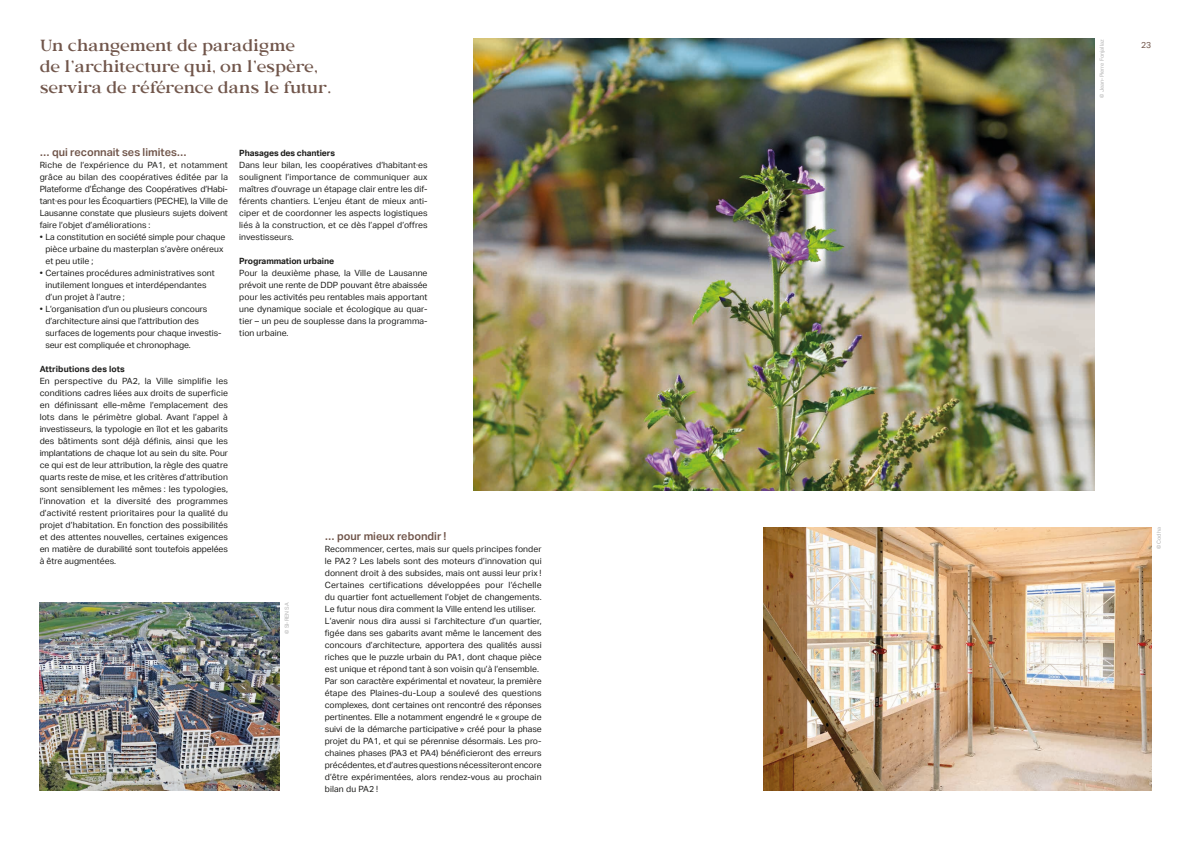
<style>
.page{position:relative;width:1191px;height:842px;background:#fff}
.page>*{position:absolute;margin:0;border:0;box-sizing:border-box;transform-origin:0 0}
.t1{font:500 16px/21px "Bosca";letter-spacing:-.015em;color:#71564b}
.t2{font:600 11px "Aktiv Grotesk";color:#71564b}
.t3{font:8.6px/12px "Aktiv Grotesk";color:#1d1d1b;text-align:justify}
.t4{font:700 8.6px "Aktiv Grotesk";letter-spacing:-.01em;color:#1d1d1b}
.t5{font:700 8.6px "Aktiv Grotesk";letter-spacing:.01em;color:#1d1d1b}
.t6{font:8.6px "Aktiv Grotesk";color:#71564b}
.t7{font:5.5px "Aktiv Grotesk";color:#b2b2b2}
</style>
<div class="page">
<img style="left:40px;top:602px;width:239px;height:189px">
<img style="left:473px;top:39px;width:621px;height:451px">
<img style="left:763px;top:527px;width:388px;height:264px">
<h1 class="t1" style="left:40px;top:35px;width:293px">Un changement de paradigme<br>de l’architecture qui, on l’espère, servira de référence dans le futur.</h1>
<p class="t2" style="left:40px;top:146px;width:149px">… qui reconnait ses limites…</p>
<p class="t3" style="left:40px;top:159px;width:190px">Riche de l’expérience du PA1, et notamment grâce au bilan des coopératives éditée par la Plateforme d’Échange des Coopératives d’Habi&shy;tant∙es pour les Écoquartiers (PECHE), la Ville de Lausanne constate que plusieurs sujets doivent faire l’objet d’améliorations :</p>
<p class="t3" style="left:45px;top:231px;width:182px;text-align:left;text-indent:-6px">• La constitution en société simple pour chaque pièce urbaine du masterplan s’avère onéreux et peu utile ;</p>
<p class="t3" style="left:45px;top:267px;width:171px;text-align:left;text-indent:-6px">• Certaines procédures administratives sont inutilement longues et interdépendantes d’un projet à l’autre ;</p>
<p class="t3" style="left:45px;top:303px;width:178px;text-align:left;text-indent:-6px">• L’organisation d’un ou plusieurs concours d’architecture ainsi que l’attribution des surfaces de logements pour chaque investis&shy;seur est compliquée et chronophage.</p>
<p class="t5" style="left:40px;top:364px;width:87px">Attributions des lots</p>
<p class="t3" style="left:40px;top:375px;width:190px">En perspective du PA2, la Ville simplifie les conditions cadres liées aux droits de superficie en définissant elle-même l’emplacement des lots dans le périmètre global. Avant l’appel à investisseurs, la typologie en îlot et les gabarits des bâtiments sont déjà définis, ainsi que les implantations de chaque lot au sein du site. Pour ce qui est de leur attribution, la règle des quatre quarts reste de mise, et les critères d’attribution sont sensiblement les mêmes : les typologies, l’innovation et la diversité des programmes d’activité restent prioritaires pour la qualité du projet d’habitation. En fonction des possibilités et des attentes nouvelles, certaines exigences en matière de durabilité sont toutefois appelées à être augmentées.</p>
<p class="t4" style="left:239px;top:148px;width:97px">Phasages des chantiers</p>
<p class="t3" style="left:239px;top:159px;width:190px">Dans leur bilan, les coopératives d’habitant∙es soulignent l’importance de communiquer aux maîtres d’ouvrage un étapage clair entre les dif&shy;férents chantiers. L’enjeu étant de mieux anti&shy;ciper et de coordonner les aspects logistiques liés à la construction, et ce dès l’appel d’offres investisseurs.</p>
<p class="t4" style="left:239px;top:256px;width:96px">Programmation urbaine</p>
<p class="t3" style="left:239px;top:267px;width:190px">Pour la deuxième phase, la Ville de Lausanne prévoit une rente de DDP pouvant être abaissée pour les activités peu rentables mais apportant une dynamique sociale et écologique au quar&shy;tier – un peu de souplesse dans la programma&shy;tion urbaine.</p>
<p class="t7" style="left:284px;top:634px;width:33px;rotate:-90deg">© SI-REN SA</p>
<p class="t2" style="left:325px;top:530px;width:123px">… pour mieux rebondir !</p>
<p class="t3" style="left:325px;top:543px;width:218px;text-align:left">Recommencer, certes, mais sur quels principes fonder le PA2 ? Les labels sont des moteurs d’innovation qui donnent droit à des subsides, mais ont aussi leur prix !<br>Certaines certifications développées pour l’échelle du quartier font actuellement l’objet de changements.<br>Le futur nous dira comment la Ville entend les utiliser.<br>L’avenir nous dira aussi si l’architecture d’un quartier, figée dans ses gabarits avant même le lancement des concours d’architecture, apportera des qualités aussi riches que le puzzle urbain du PA1, dont chaque pièce est unique et répond tant à son voisin qu’à l’ensemble.<br>Par son caractère expérimental et novateur, la première étape des Plaines-du-Loup a soulevé des questions complexes, dont certaines ont rencontré des réponses pertinentes. Elle a notamment engendré le « groupe de suivi de la démarche participative » créé pour la phase projet du PA1, et qui se pérennise désormais. Les pro&shy;chaines phases (PA3 et PA4) bénéficieront des erreurs précédentes, et d’autres questions nécessiteront encore d’être expérimentées, alors rendez-vous au prochain bilan du PA2 !</p>
<p class="t7" style="left:1098px;top:98px;width:59px;rotate:-90deg">© Jean-Pierre Fonjallaz</p>
<p class="t6" style="left:1141px;top:40px;width:12px">23</p>
<p class="t7" style="left:1155px;top:549px;width:24px;rotate:-90deg">© Codha</p>
</div>
